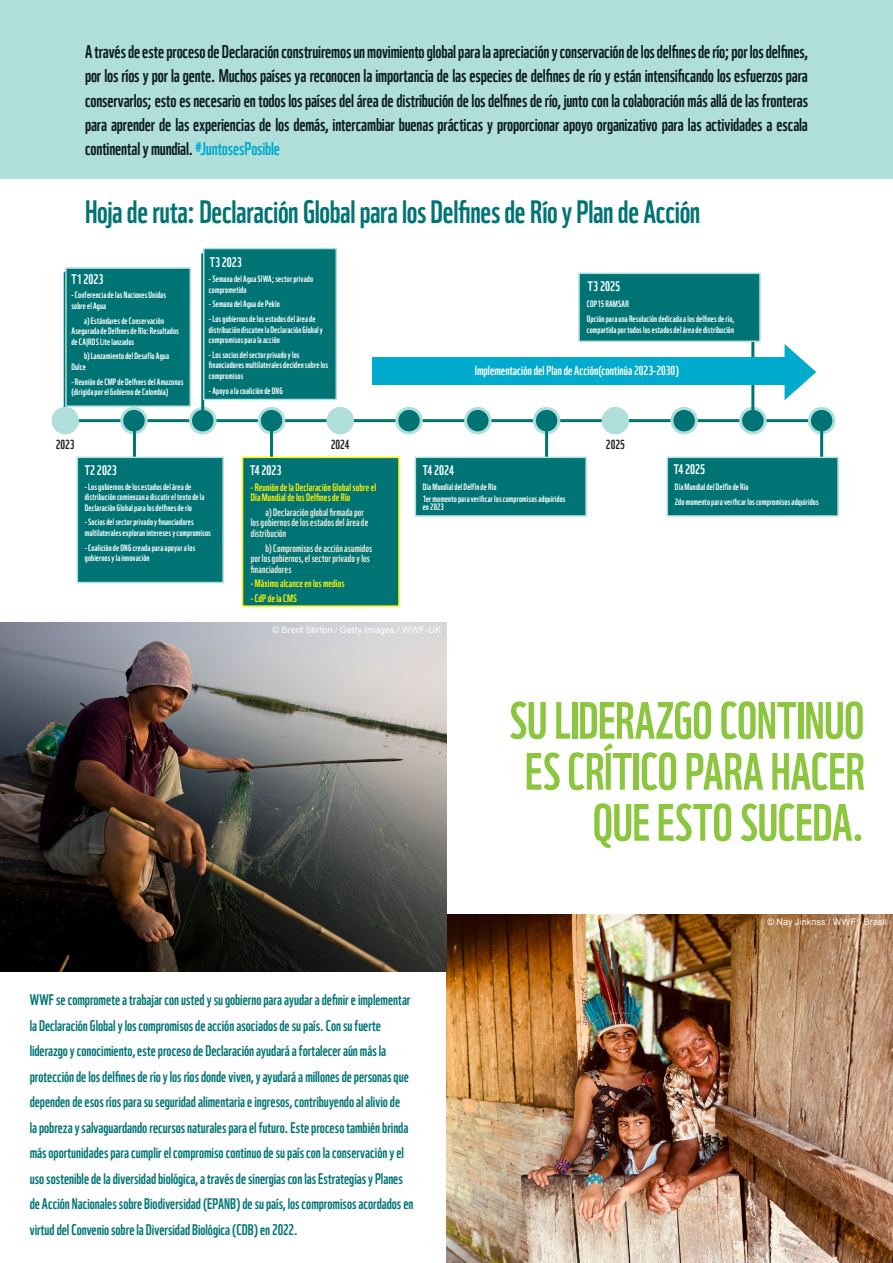
<style>
.page{position:relative;width:893px;height:1263px;background:#fff}
.page>*{position:absolute;margin:0;border:0;box-sizing:border-box;transform-origin:0 0}
.A4_Body_text{font:51px/51px "WWF";letter-spacing:-.005em;color:#8bc63e;text-align:right}
.A4_Body_text-2{font:31.5px "WWF";letter-spacing:-.01em;color:#007475}
.A4_Body_text-3{font:18px/24px "WWF";letter-spacing:-.01em;color:#0b1a22;text-align:justify}
.A4_Body_text-4{font:15px/25.5px "WWF";color:#007475}
.A4_Body_text-5{font:13.5px "WWF";letter-spacing:-.005em;color:#fff}
.A4_Body_text-6{font:12.75px "WWF";letter-spacing:.005em;color:#fff}
.A4_Body_text-7{font:12.75px "WWF";color:#231f20}
.A4_Body_text-8{font:10.5px/10.5px "WWF";letter-spacing:.01em;color:#ecebde}
.A4_Body_text-9{font:10.5px/10.5px "WWF";letter-spacing:.01em;color:#fff101}
.A4_Body_text-10{font:9px/10.5px "WWF";letter-spacing:.015em;color:#fff}
.A4_Body_text-11{font:9px "Arial";letter-spacing:.015em;color:#fff}
.s1{color:#00abcd}
</style>
<div class="page">
<div style="left:0;top:0;width:893px;height:179px;background:#afdedb"></div>
<hr style="left:64px;top:272px;width:3px;height:147px;background:#007475">
<hr style="left:65px;top:419px;width:760px;height:3px;background:#007475">
<div style="left:53px;top:408px;width:24px;height:25px;background:#afdedb;border-radius:50%"></div>
<div style="left:51px;top:407px;width:28px;height:27px;border:3px solid #afdedb;border-radius:50%"></div>
<div style="left:122px;top:408px;width:24px;height:25px;background:#007475;border-radius:50%"></div>
<div style="left:120px;top:407px;width:28px;height:27px;border:3px solid #afdedb;border-radius:50%"></div>
<div style="left:190px;top:408px;width:25px;height:25px;background:#007475;border-radius:50%"></div>
<div style="left:189px;top:407px;width:27px;height:27px;border:3px solid #afdedb;border-radius:50%"></div>
<div style="left:259px;top:408px;width:25px;height:25px;background:#007475;border-radius:50%"></div>
<div style="left:258px;top:407px;width:27px;height:27px;border:3px solid #afdedb;border-radius:50%"></div>
<div style="left:328px;top:408px;width:24px;height:25px;background:#afdedb;border-radius:50%"></div>
<div style="left:327px;top:407px;width:27px;height:27px;border:3px solid #afdedb;border-radius:50%"></div>
<div style="left:397px;top:408px;width:24px;height:25px;background:#007475;border-radius:50%"></div>
<div style="left:395px;top:407px;width:28px;height:27px;border:3px solid #afdedb;border-radius:50%"></div>
<div style="left:466px;top:408px;width:24px;height:25px;background:#007475;border-radius:50%"></div>
<div style="left:464px;top:407px;width:28px;height:27px;border:3px solid #afdedb;border-radius:50%"></div>
<div style="left:534px;top:408px;width:25px;height:25px;background:#007475;border-radius:50%"></div>
<div style="left:533px;top:407px;width:27px;height:27px;border:3px solid #afdedb;border-radius:50%"></div>
<div style="left:603px;top:408px;width:25px;height:25px;background:#afdedb;border-radius:50%"></div>
<div style="left:602px;top:407px;width:27px;height:27px;border:3px solid #afdedb;border-radius:50%"></div>
<div style="left:672px;top:408px;width:24px;height:25px;background:#007475;border-radius:50%"></div>
<div style="left:670px;top:407px;width:28px;height:27px;border:3px solid #afdedb;border-radius:50%"></div>
<div style="left:741px;top:408px;width:24px;height:25px;background:#007475;border-radius:50%"></div>
<div style="left:739px;top:407px;width:28px;height:27px;border:3px solid #afdedb;border-radius:50%"></div>
<div style="left:809px;top:408px;width:25px;height:25px;background:#007475;border-radius:50%"></div>
<div style="left:808px;top:407px;width:27px;height:27px;border:3px solid #afdedb;border-radius:50%"></div>
<div style="left:65px;top:267px;width:126px;height:140px;background:#007475;border:2px solid #afdedb"></div>
<hr style="left:133px;top:419px;width:3px;height:135px;background:#007475">
<div style="left:77px;top:457px;width:147px;height:126px;background:#007475;border:2px solid #afdedb"></div>
<hr style="left:201px;top:253px;width:3px;height:168px;background:#007475">
<div style="left:203px;top:248px;width:134px;height:152px;background:#007475;border:2px solid #afdedb"></div>
<hr style="left:270px;top:415px;width:3px;height:136px;background:#007475">
<div style="left:242px;top:457px;width:158px;height:150px;background:#007475;border:2px solid #fff101"></div>
<hr style="left:545px;top:421px;width:3px;height:62px;background:#007475">
<div style="left:415px;top:457px;width:172px;height:60px;background:#007475;border:2px solid #afdedb"></div>
<hr style="left:751px;top:319px;width:3px;height:100px;background:#007475">
<div style="left:578px;top:273px;width:183px;height:69px;background:#007475;border:2px solid #afdedb"></div>
<hr style="left:820px;top:419px;width:3px;height:63px;background:#007475">
<div style="left:666px;top:457px;width:173px;height:60px;background:#007475;border:2px solid #afdedb"></div>
<div style="left:372px;top:357px;width:419px;height:28px;background:#00abcd"></div>
<svg style="left:784px;top:344px;width:32px;height:56px"></svg>
<img style="left:446px;top:914px;width:447px;height:349px">
<img style="left:0;top:623px;width:446px;height:349px">
<p class="A4_Body_text-3" style="left:85px;top:38px;width:724px">A través de este proceso de Declaración construiremos un movimiento global para la apreciación y conservación de los delfines de río; por los delfines, por los ríos y por la gente. Muchos países ya reconocen la importancia de las especies de delfines de río y están intensificando los esfuerzos para conservarlos; esto es necesario en todos los países del área de distribución de los delfines de río, junto con la colaboración más allá de las fronteras para aprender de las experiencias de los demás, intercambiar buenas prácticas y proporcionar apoyo organizativo para las actividades a escala continental y mundial. <span class="s1">#JuntosesPosible</span></p>
<p class="A4_Body_text-2" style="left:85px;top:187px;width:617px">Hoja de ruta: Declaración Global para los Delfines de Río y Plan de Acción</p>
<p class="A4_Body_text-5" style="left:71px;top:268px;width:34px">T1 2023</p>
<p class="A4_Body_text-10" style="left:71px;top:289px;width:96px">- Conferencia de las Naciones Unidas sobre el Agua</p>
<p class="A4_Body_text-10" style="left:71px;top:314px;width:109px;text-indent:13px">a) Estándares de Conservación<br>Asegurada de Delfines de Río: Resultados de CA|RDS Lite lanzados</p>
<p class="A4_Body_text-10" style="left:71px;top:350px;width:99px;text-indent:13px">b) Lanzamiento del Desafío Agua<br>Dulce</p>
<p class="A4_Body_text-10" style="left:71px;top:375px;width:113px">- Reunión de CMP de Delfines del Amazonas (dirigida por el Gobierno de Colombia)</p>
<p class="A4_Body_text-7" style="left:56px;top:435px;width:20px">2023</p>
<p class="A4_Body_text-5" style="left:210px;top:252px;width:34px">T3 2023</p>
<p class="A4_Body_text-10" style="left:209px;top:273px;width:106px">- Semana del Agua SIWA; sector privado comprometido</p>
<p class="A4_Body_text-10" style="left:209px;top:298px;width:72px">- Semana del Agua de Pekín</p>
<p class="A4_Body_text-10" style="left:209px;top:313px;width:115px">- Los gobiernos de los estados del área de distribución discuten la Declaración Global y compromisos para la acción</p>
<p class="A4_Body_text-10" style="left:209px;top:349px;width:121px">- Los socios del sector privado y los financiadores multilaterales deciden sobre los compromisos</p>
<p class="A4_Body_text-10" style="left:209px;top:384px;width:75px">- Apoyo a la coalición de ONG</p>
<p class="A4_Body_text-7" style="left:331px;top:435px;width:20px">2024</p>
<p class="A4_Body_text-5" style="left:85px;top:459px;width:34px">T2 2023</p>
<p class="A4_Body_text-10" style="left:85px;top:480px;width:121px">- Los gobiernos de los estados del área de distribución comienzan a discutir el texto de la<br>Declaración Global para los delfines de río</p>
<p class="A4_Body_text-10" style="left:85px;top:516px;width:128px">- Socios del sector privado y financiadores multilaterales exploran intereses y compromisos</p>
<p class="A4_Body_text-10" style="left:85px;top:541px;width:112px">- Coalición de ONG creada para apoyar a los gobiernos y la innovación</p>
<p class="A4_Body_text-5" style="left:250px;top:459px;width:33px">T4 2023</p>
<p class="A4_Body_text-9" style="left:251px;top:481px;width:127px">- Reunión de la Declaración Global sobre el<br>Día Mundial de los Delfines de Río</p>
<p class="A4_Body_text-8" style="left:251px;top:506px;width:119px;text-indent:15px">a) Declaración global firmada por los gobiernos de los estados del área de distribución</p>
<p class="A4_Body_text-8" style="left:251px;top:542px;width:123px;text-indent:15px">b) Compromisos de acción asumidos por los gobiernos, el sector privado y los financiadores</p>
<p class="A4_Body_text-9" style="left:251px;top:577px;width:95px">- Máximo alcance en los medios</p>
<p class="A4_Body_text-9" style="left:251px;top:592px;width:48px">- CdP de la CMS</p>
<p class="A4_Body_text-5" style="left:588px;top:276px;width:34px">T3 2025</p>
<p class="A4_Body_text-10" style="left:587px;top:298px;width:44px">COP15 RAMSAR</p>
<p class="A4_Body_text-10" style="left:587px;top:313px;width:149px">Opción para una Resolución dedicada a los delfines de río, compartida por todos los estados del área de distribución</p>
<p class="A4_Body_text-6" style="left:475px;top:361px;width:206px">Implementación del Plan de Acción(continúa 2023-2030)</p>
<p class="A4_Body_text-5" style="left:423px;top:460px;width:33px">T4 2024</p>
<p class="A4_Body_text-10" style="left:423px;top:481px;width:75px">Día Mundial del Delfín de Río</p>
<p class="A4_Body_text-10" style="left:423px;top:494px;width:144px;line-height:7.5px">1er momento para verificar los compromisos adquiridos en 2023</p>
<p class="A4_Body_text-7" style="left:606px;top:435px;width:20px">2025</p>
<p class="A4_Body_text-5" style="left:674px;top:459px;width:33px">T4 2025</p>
<p class="A4_Body_text-10" style="left:675px;top:480px;width:75px">Día Mundial del Delfín de Río</p>
<p class="A4_Body_text-10" style="left:675px;top:495px;width:145px">2do momento para verificar los compromisos adquiridos</p>
<p class="A4_Body_text-11" style="left:272px;top:624px;width:170px">© Brent Stirton / Getty Images / WWF-UK</p>
<p class="A4_Body_text-4" style="left:30px;top:985px;width:385px">WWF se compromete a trabajar con usted y su gobierno para ayudar a definir e implementar la Declaración Global y los compromisos de acción asociados de su país. Con su fuerte liderazgo y conocimiento, este proceso de Declaración ayudará a fortalecer aún más la protección de los delfines de río y los ríos donde viven, y ayudará a millones de personas que dependen de esos ríos para su seguridad alimentaria e ingresos, contribuyendo al alivio de<br>la pobreza y salvaguardando recursos naturales para el futuro. Este proceso también brinda más oportunidades para cumplir el compromiso continuo de su país con la conservación y el uso sostenible de la diversidad biológica, a través de sinergias con las Estrategias y Planes de Acción Nacionales sobre Biodiversidad (EPANB) de su país, los compromisos acordados en virtud del Convenio sobre la Diversidad Biológica (CDB) en 2022.</p>
<p class="A4_Body_text" style="left:509px;top:690px;width:357px">SU LIDERAZGO CONTINUO<br>ES CRÍTICO PARA HACER<br>QUE ESTO SUCEDA.</p>
<p class="A4_Body_text-11" style="left:767px;top:916px;width:121px">© Nay Jinknss / WWF - Brasil</p>
</div>
